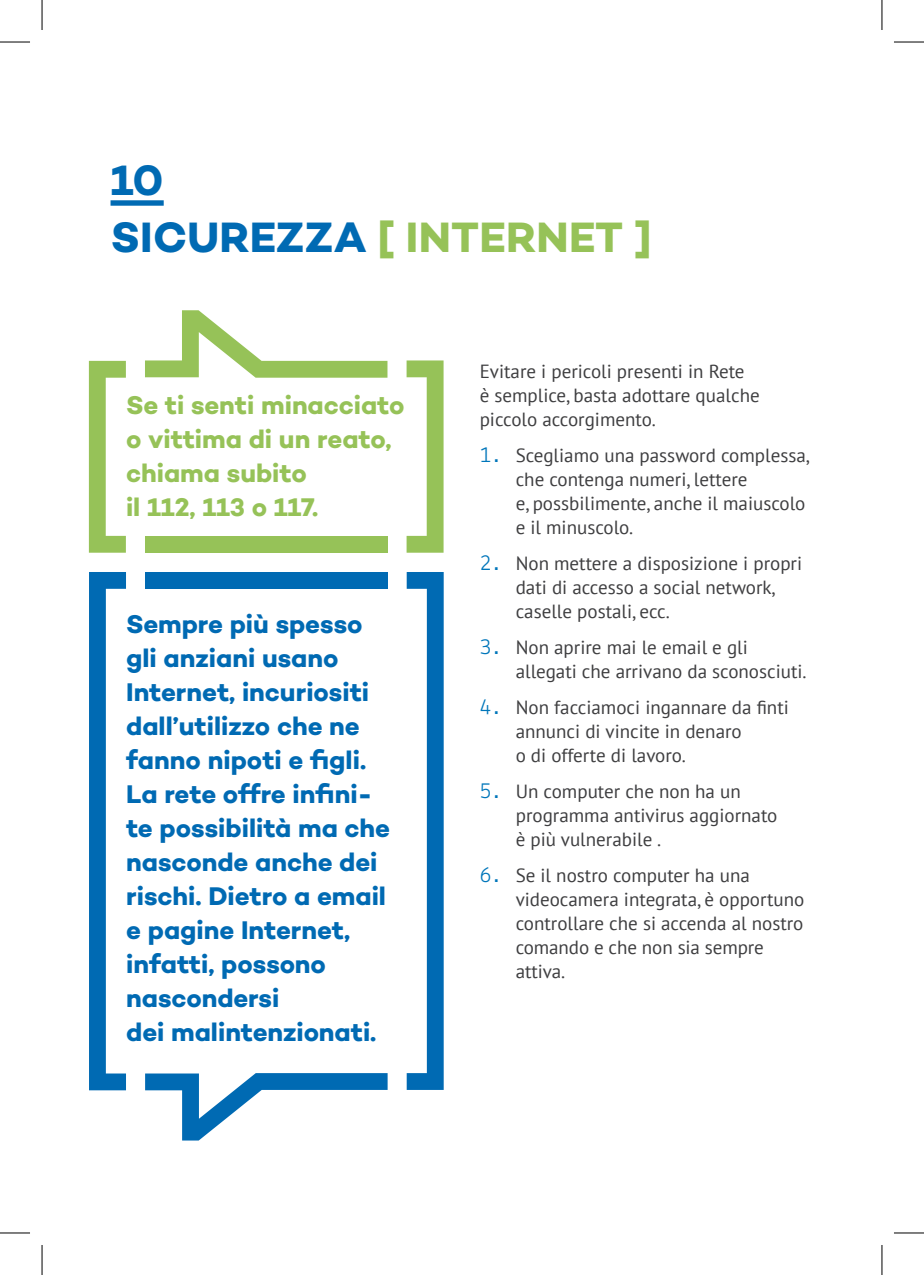
<style>
.page{position:relative;width:924px;height:1275px;background:#fff}
.page>*{position:absolute;margin:0;border:0;box-sizing:border-box;transform-origin:0 0}
.t1{font:700 43.2px/56.8px "Campton";letter-spacing:.01em;color:#006ab3}
.t2{font:700 26px/34px "Campton";color:#006ab3}
.t3{font:700 26px/34px "Campton";color:#96c258}
.t4{font:19px/24px "PT Sans";color:#3e3e40}
.s1{color:#96c258}
.s2{font-family:"Lekton";font-size:23px;color:#0076ba}
</style>
<div class="page">
<div style="left:110px;top:200px;width:54px;height:6px;background:#006ab3"></div>
<div style="left:145px;top:572px;width:242px;height:17px;background:#006ab3"></div>
<svg style="left:145px;top:1073px;width:242px;height:67px"></svg>
<svg style="left:406px;top:572px;width:37px;height:518px"></svg>
<svg style="left:89px;top:572px;width:37px;height:518px"></svg>
<div style="left:145px;top:536px;width:242px;height:17px;background:#96c258"></div>
<svg style="left:145px;top:310px;width:242px;height:68px"></svg>
<svg style="left:89px;top:361px;width:37px;height:192px"></svg>
<svg style="left:406px;top:360px;width:37px;height:193px"></svg>
<hr style="left:0;top:42px;width:30px;height:1px;background:#000">
<hr style="left:893px;top:42px;width:30px;height:1px;background:#000">
<hr style="left:0;top:1232px;width:30px;height:1px;background:#000">
<hr style="left:893px;top:1232px;width:30px;height:1px;background:#000">
<hr style="left:42px;top:0;width:1px;height:30px;background:#000">
<hr style="left:42px;top:1245px;width:1px;height:30px;background:#000">
<hr style="left:881px;top:0;width:1px;height:30px;background:#000">
<hr style="left:881px;top:1245px;width:1px;height:30px;background:#000">
<h1 class="t1" style="left:110px;top:151px;width:541px">10<br>sicurezza <span class="s1">[ internet ]</span></h1>
<h2 class="t3" style="left:126px;top:388px;width:280px">Se ti senti minacciato o vittima di un reato, chiama subito<br>il 112, 113 o 117.</h2>
<p class="t2" style="left:126px;top:607px;width:265px">Sempre più spesso gli anziani usano<br>Internet, incuriositi dall’utilizzo che ne fanno nipoti e figli.<br>La rete offre infini&shy;te possibilità ma che nasconde anche dei rischi. Dietro a email e pagine Internet, infatti, possono nascondersi<br>dei malintenzionati.</p>
<p class="t4" style="left:479px;top:359px;width:281px">Evitare i pericoli presenti in Rete<br>è semplice, basta adottare qualche piccolo accorgimento.</p>
<p class="t4" style="left:515px;top:443px;width:295px;text-indent:-36px"><span class="s2">1.</span> Scegliamo una password complessa, che contenga numeri, lettere<br>e, possbilimente, anche il maiuscolo e il minuscolo.</p>
<p class="t4" style="left:515px;top:551px;width:288px;text-indent:-36px"><span class="s2">2.</span> Non mettere a disposizione i propri dati di accesso a social network, caselle postali, ecc.</p>
<p class="t4" style="left:515px;top:635px;width:292px;text-indent:-36px"><span class="s2">3.</span> Non aprire mai le email e gli allegati che arrivano da sconosciuti.</p>
<p class="t4" style="left:515px;top:695px;width:274px;text-indent:-36px"><span class="s2">4.</span> Non facciamoci ingannare da finti annunci di vincite in denaro<br>o di offerte di lavoro.</p>
<p class="t4" style="left:515px;top:779px;width:263px;text-indent:-36px"><span class="s2">5.</span> Un computer che non ha un programma antivirus aggiornato è più vulnerabile .</p>
<p class="t4" style="left:515px;top:863px;width:290px;text-indent:-36px"><span class="s2">6.</span> Se il nostro computer ha una videocamera integrata, è opportuno controllare che si accenda al nostro comando e che non sia sempre attiva.</p>
</div>
